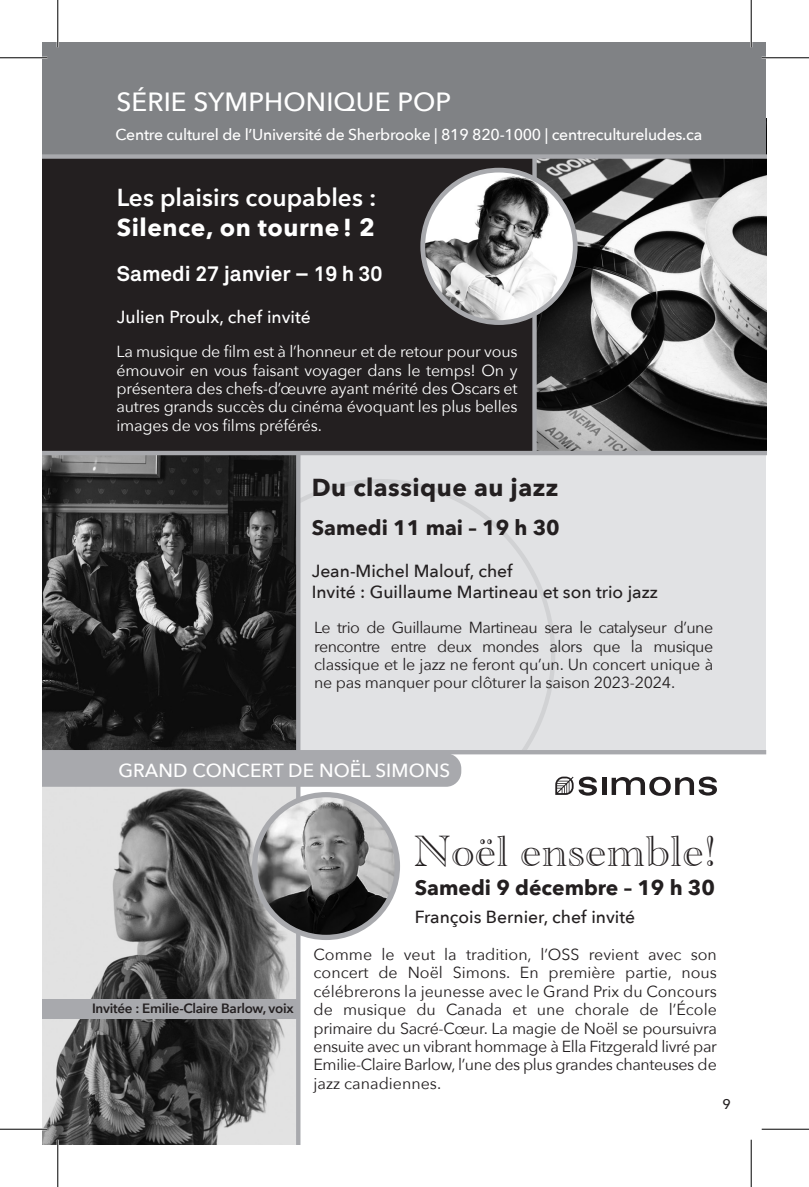
<style>
.page{position:relative;width:809px;height:1187px;background:#fff}
.page>*{position:absolute;margin:0;border:0;box-sizing:border-box;transform-origin:0 0}
.t1{font:44.98px "Academy Engraved Let Plain";letter-spacing:.015em;color:#231f20}
.t2{font:500 26.25px "Avenir Next";letter-spacing:.005em;color:#fff}
.t3{font:600 24.5px "Avenir Next";color:#fff}
.t4{font:700 24.5px "Avenir Next";letter-spacing:.02em;color:#fff}
.t5{font:700 24.5px "Avenir Next";letter-spacing:.02em;color:#231f20}
.t6{font:700 21px "Avenir Next";color:#231f20}
.t7{font:700 21px "Akkurat Pro";color:#fff}
.t8{font:500 18.9px "Avenir Next";letter-spacing:.005em;color:#fff}
.t9{font:500 17.5px/21px "Avenir Next";color:#231f20}
.t10{font:500 17.5px "Avenir Next";color:#fff}
.t11{font:15.92px/18.4px "Avenir Next";letter-spacing:-.015em;color:#231f20;text-align:justify}
.t12{font:15.92px/18.4px "Avenir Next";letter-spacing:-.015em;color:#fff;text-align:justify}
.t13{font:500 15.75px "Avenir Next";letter-spacing:-.015em;color:#fff}
.t14{font:500 14px "Avenir Next";color:#231f20}
.t15{font:600 13.47px "Avenir Next";letter-spacing:-.02em;color:#231f20}
</style>
<div class="page">
<img style="left:42px;top:786px;width:254px;height:358px">
<svg style="left:555px;top:776px;width:42px;height:19px"></svg>
<hr style="left:602px;top:777px;width:4px;height:18px;background:#231f20">
<svg style="left:611px;top:776px;width:106px;height:20px"></svg>
<div style="left:42px;top:999px;width:257px;height:19px;background:#a8a9ad"></div>
<div style="left:42px;top:119px;width:723px;height:334px;background:#231f20"></div>
<img style="left:536px;top:119px;width:230px;height:332px">
<svg style="left:532px;top:159px;width:4px;height:292px"></svg>
<img style="left:424px;top:170px;width:151px;height:152px;border-radius:76px">
<div style="left:420px;top:168px;width:157px;height:157px;border:5px solid #a8a9ad;border-radius:50%"></div>
<div style="left:42px;top:42px;width:723px;height:115px;background:#808285"></div>
<div style="left:42px;top:453px;width:723px;height:299px;background:#e1e2e4"></div>
<svg style="left:300px;top:455px;width:267px;height:300px"></svg>
<img style="left:42px;top:455px;width:254px;height:295px">
<hr style="left:296px;top:452px;width:4px;height:692px;background:#a8a9ad">
<div style="left:42px;top:754px;width:419px;height:32px;background:#a8a9ad"></div>
<img style="left:256px;top:795px;width:141px;height:141px;border-radius:71px">
<div style="left:252px;top:792px;width:148px;height:148px;border:5px solid #a8a9ad;border-radius:50%"></div>
<hr style="left:42px;top:750px;width:724px;height:4px;background:#a8a9ad">
<hr style="left:42px;top:451px;width:724px;height:4px;background:#a8a9ad">
<div style="left:42px;top:154px;width:724px;height:5px;background:#a8a9ad"></div>
<hr style="left:0;top:57px;width:47px;height:2px;background:#fff">
<hr style="left:761px;top:57px;width:47px;height:2px;background:#fff">
<hr style="left:0;top:1128px;width:47px;height:2px;background:#fff">
<hr style="left:57px;top:0;width:2px;height:47px;background:#fff">
<hr style="left:57px;top:1139px;width:2px;height:47px;background:#fff">
<hr style="left:750px;top:0;width:2px;height:47px;background:#fff">
<hr style="left:0;top:57px;width:47px;height:1px;background:#000">
<hr style="left:761px;top:57px;width:47px;height:1px;background:#000">
<hr style="left:0;top:1128px;width:47px;height:1px;background:#000">
<hr style="left:761px;top:1128px;width:47px;height:1px;background:#000">
<hr style="left:57px;top:0;width:1px;height:47px;background:#000">
<hr style="left:57px;top:1139px;width:1px;height:47px;background:#000">
<hr style="left:750px;top:0;width:1px;height:47px;background:#000">
<hr style="left:750px;top:1139px;width:1px;height:47px;background:#000">
<h2 class="t2" style="left:116px;top:79px;width:336px">SÉRIE SYMPHONIQUE POP</h2>
<p class="t13" style="left:115px;top:121px;width:588px">Centre culturel de l’Université de Sherbrooke | 819 820-1000 | centrecultureludes.ca</p>
<h3 class="t3" style="left:117px;top:177px;width:261px">Les plaisirs coupables :</h3>
<h3 class="t4" style="left:117px;top:206px;width:259px">Silence, on tourne ! 2</h3>
<h3 class="t7" style="left:117px;top:261px;width:267px">Samedi 27 janvier – 19 h 30</h3>
<p class="t10" style="left:117px;top:302px;width:195px">Julien Proulx, chef invité</p>
<p class="t12" style="left:116px;top:342px;width:402px">La musique de film est à l’honneur et de retour pour vous émouvoir en vous faisant voyager dans le temps! On y présentera des chefs-d’œuvre ayant mérité des Oscars et autres grands succès du cinéma évoquant les plus belles images de vos films préférés.</p>
<h3 class="t5" style="left:312px;top:466px;width:248px">Du classique au jazz</h3>
<h3 class="t6" style="left:312px;top:509px;width:250px">Samedi 11 mai – 19 h 30</h3>
<p class="t9" style="left:312px;top:559px;width:347px">Jean-Michel Malouf, chef<br>Invité : Guillaume Martineau et son trio jazz</p>
<p class="t11" style="left:314px;top:617px;width:400px">Le trio de Guillaume Martineau sera le catalyseur d’une rencontre entre deux mondes alors que la musique classique et le jazz ne feront qu’un. Un concert unique à ne pas manquer pour clôturer la saison 2023-2024.</p>
<p class="t8" style="left:118px;top:754px;width:333px">GRAND CONCERT DE NOËL SIMONS</p>
<p class="t15" style="left:92px;top:997px;width:203px">Invitée : Emilie-Claire Barlow, voix</p>
<h1 class="t1" style="left:414px;top:817px;width:304px">Noël ensemble!</h1>
<h3 class="t6" style="left:415px;top:869px;width:302px">Samedi 9 décembre – 19 h 30</h3>
<p class="t9" style="left:415px;top:906px;width:222px">François Bernier, chef invité</p>
<p class="t11" style="left:313px;top:944px;width:405px">Comme le veut la tradition, l’OSS revient avec son concert de Noël Simons. En première partie, nous célébrerons la jeunesse avec le Grand Prix du Concours de musique du Canada et une chorale de l’École primaire du Sacré-Cœur. La magie de Noël se poursuivra ensuite avec un vibrant hommage à Ella Fitzgerald livré par Emilie-Claire Barlow, l’une des plus grandes chanteuses de jazz canadiennes.</p>
<p class="t14" style="left:722px;top:1091px;width:10px">9</p>
</div>
